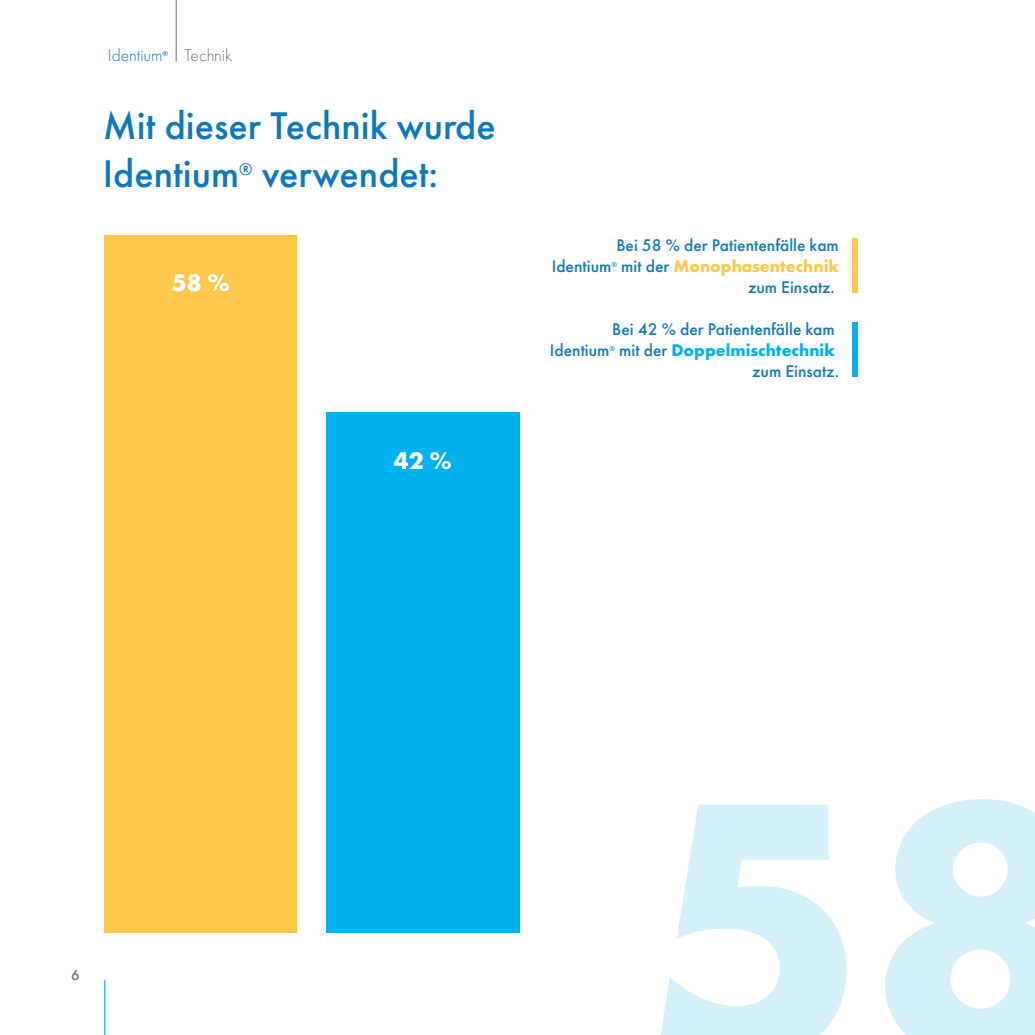
<style>
.page{position:relative;width:1035px;height:1035px;background:#fff}
.page>*{position:absolute;margin:0;border:0;box-sizing:border-box;transform-origin:0 0}
.t1{font:700 375px "Futura PT";color:#d6f0fb}
.t2{font:500 40px/48px "Futura PT";color:#0f78bb}
.t3{font:700 25px "Futura PT";color:#fff}
.t4{font:500 17.5px/21px "Futura PT";color:#0f78bb;text-align:right}
.t5{font:700 17.5px/21px "Futura PT";color:#00b1ef;text-align:right}
.t6{font:300 17.5px "Futura PT";color:#0f78bb}
.t7{font:300 17.5px "Futura PT";color:#6d6e71}
.t8{font:500 15px "Futura PT";color:#6d6e71}
.t9{font:500 7.5px "Futura PT";color:#0f78bb}
.s1{font-weight:700;color:#fdc84b}
.s2{font-weight:500;color:#0f78bb}
</style>
<div class="page">
<div style="left:104px;top:235px;width:193px;height:698px;background:#fdc84b"></div>
<div style="left:326px;top:412px;width:193px;height:521px;background:#00b1ef"></div>
<div style="left:852px;top:238px;width:5px;height:55px;background:#fdc84b"></div>
<div style="left:852px;top:322px;width:5px;height:55px;background:#00b1ef"></div>
<hr style="left:104px;top:980px;width:1px;height:55px;background:#00b1ef">
<hr style="left:176px;top:0;width:1px;height:62px;background:#6d6e71">
<p class="t6" style="left:108px;top:49px;width:56px">Identium</p>
<p class="t9" style="left:163px;top:51px;width:7px">®</p>
<p class="t7" style="left:185px;top:49px;width:49px">Technik</p>
<h2 class="t2" style="left:103px;top:104px;width:394px">Mit dieser Technik wurde<br>Identium</h2>
<p class="t4" style="left:239px;top:159px;width:15px">®</p>
<h2 class="t2" style="left:262px;top:152px;width:178px">verwendet:</h2>
<h3 class="t3" style="left:172px;top:272px;width:60px">58 %</h3>
<h3 class="t3" style="left:394px;top:450px;width:60px">42 %</h3>
<p class="t4" style="left:616px;top:236px;width:224px">Bei 58 % der Patientenfälle kam</p>
<p class="t4" style="left:552px;top:257px;width:61px">Identium</p>
<p class="t9" style="left:611px;top:261px;width:7px">®</p>
<p class="t4" style="left:621px;top:257px;width:219px">mit der <span class="s1">Monophasentechnik </span>zum Einsatz.</p>
<p class="t4" style="left:612px;top:320px;width:224px">Bei 42 % der Patientenfälle kam</p>
<p class="t4" style="left:550px;top:341px;width:61px">Identium</p>
<p class="t9" style="left:609px;top:345px;width:7px">®</p>
<p class="t5" style="left:619px;top:341px;width:221px"><span class="s2">mit der</span> Doppelmischtechnik <span class="s2">zum Einsatz.</span></p>
<p class="t8" style="left:71px;top:968px;width:10px">6</p>
<h1 class="t1" style="left:643px;top:777px;width:451px">58</h1>
</div>
